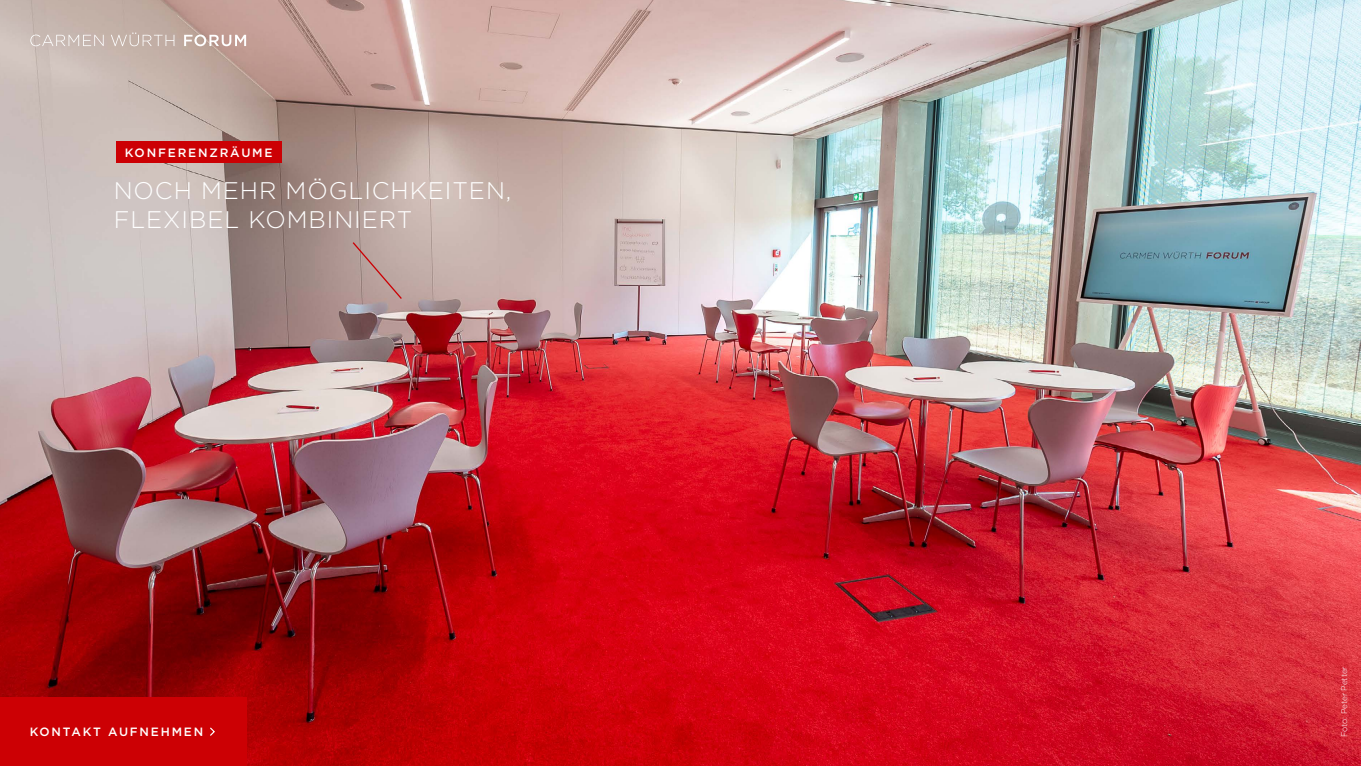
<style>
.page{position:relative;width:1361px;height:766px;background:#fff}
.page>*{position:absolute;margin:0;border:0;box-sizing:border-box;transform-origin:0 0}
.t1{font:300 24px/28.8px "Gotham";letter-spacing:.04em;color:#fff}
.t2{font:500 12px "Gotham";letter-spacing:.15em;color:#fff}
.t3{font:300 8.25px "Gotham";letter-spacing:-.015em;color:#fff}
</style>
<div class="page">
<img style="left:0;top:0;width:1361px;height:765px">
<svg style="left:351px;top:241px;width:52px;height:59px;background:#b99c98"></svg>
<svg style="left:30px;top:35px;width:74px;height:11px"></svg>
<svg style="left:111px;top:33px;width:63px;height:13px"></svg>
<svg style="left:184px;top:35px;width:62px;height:11px"></svg>
<div style="left:0;top:697px;width:247px;height:68px;background:#cc0004"></div>
<svg style="left:210px;top:727px;width:5px;height:9px"></svg>
<div style="left:116px;top:141px;width:165px;height:22px;background:#cc0004"></div>
<p class="t2" style="left:125px;top:145px;width:149px">KONFERENZRÄUME</p>
<p class="t1" style="left:114px;top:175px;width:399px">NOCH MEHR MÖGLICHKEITEN,<br>FLEXIBEL KOMBINIERT</p>
<p class="t2" style="left:30px;top:723px;width:175px">KONTAKT AUFNEHMEN</p>
<p class="t3" style="left:1339px;top:737px;width:73px;rotate:-90deg">Foto: Peter Petter</p>
</div>
